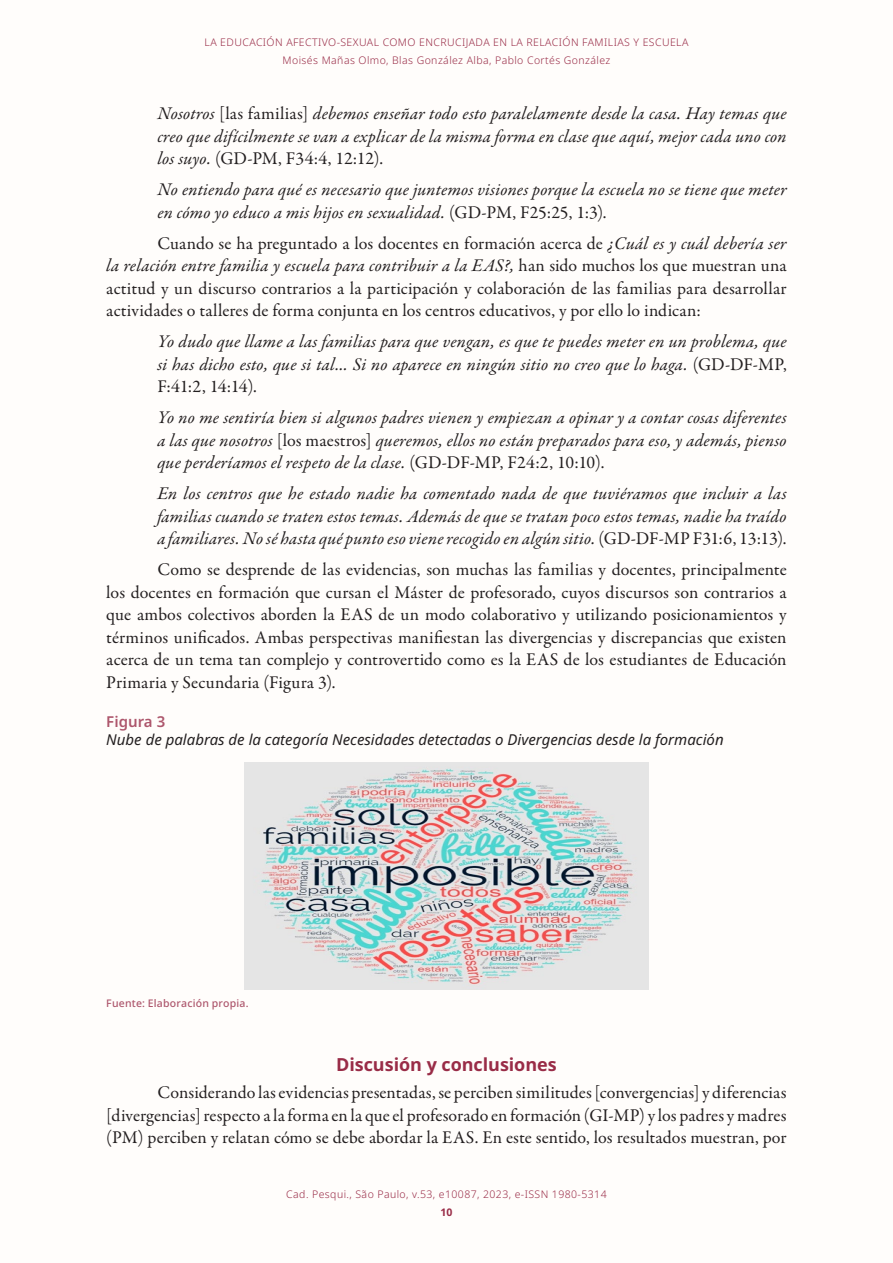
<style>
.page{position:relative;width:893px;height:1263px;background:#fff}
.page>*{position:absolute;margin:0;border:0;box-sizing:border-box;transform-origin:0 0}
.Texto_ESPANHOL{font:18px/22.5px "Garamond Premr Pro";letter-spacing:.005em;color:#231f20;text-align:justify}
.citação{font:italic 18px/22.5px "Garamond Premr Pro";letter-spacing:.01em;color:#231f20;text-align:justify}
.subtitulo_1{font:700 18px "Noto Sans";letter-spacing:-.005em;color:#992c47}
.tabela_titulo_2{font:italic 15px "Noto Sans";color:#231f20}
.tabela_titulo_1{font:600 15px "Noto Sans";color:#ad566c}
.t1{font:300 10.5px/18px "Noto Sans";letter-spacing:.04em;color:#992c47;text-align:center}
.tabela_fonte_nota{font:500 10.5px "Noto Sans";letter-spacing:.02em;color:#ad566c}
.t2{font:700 10.5px "Noto Sans";color:#992c47}
.s1{font-style:normal}
.s2{font-style:italic}
</style>
<div class="page">
<img style="left:244px;top:762px;width:405px;height:228px">
<p class="t1" style="left:205px;top:34px;width:485px">LA EDUCACIÓN AFECTIVO-SEXUAL COMO ENCRUCIJADA EN LA RELACIÓN FAMILIAS Y ESCUELA<br>Moisés Mañas Olmo, Blas González Alba, Pablo Cortés González</p>
<p class="citação" style="left:157px;top:103px;width:631px">Nosotros <span class="s1">[las familias]</span> debemos enseñar todo esto paralelamente desde la casa. Hay temas que creo que difícilmente se van a explicar de la misma forma en clase que aquí, mejor cada uno con los suyo. <span class="s1">(GD-PM, F34:4, 12:12).</span></p>
<p class="citação" style="left:157px;top:179px;width:631px">No entiendo para qué es necesario que juntemos visiones porque la escuela no se tiene que meter en cómo yo educo a mis hijos en sexualidad. <span class="s1">(GD-PM, F25:25, 1:3).</span></p>
<p class="Texto_ESPANHOL" style="left:106px;top:232px;width:682px;text-indent:51px">Cuando se ha preguntado a los docentes en formación acerca de <span class="s2">¿Cuál es y cuál debería ser la relación entre familia y escuela para contribuir a la EAS?,</span> han sido muchos los que muestran una actitud y un discurso contrarios a la participación y colaboración de las familias para desarrollar actividades o talleres de forma conjunta en los centros educativos, y por ello lo indican:</p>
<p class="citação" style="left:157px;top:331px;width:631px">Yo dudo que llame a las familias para que vengan, es que te puedes meter en un problema, que si has dicho esto, que si tal… Si no aparece en ningún sitio no creo que lo haga. <span class="s1">(GD-DF-MP, F:41:2, 14:14).</span></p>
<p class="citação" style="left:157px;top:407px;width:631px">Yo no me sentiría bien si algunos padres vienen y empiezan a opinar y a contar cosas diferentes a las que nosotros <span class="s1">[los maestros]</span> queremos, ellos no están preparados para eso, y además, pienso que perderíamos el respeto de la clase. <span class="s1">(GD-DF-MP, F24:2, 10:10).</span></p>
<p class="citação" style="left:157px;top:483px;width:631px">En los centros que he estado nadie ha comentado nada de que tuviéramos que incluir a las familias cuando se traten estos temas. Además de que se tratan poco estos temas, nadie ha traído a familiares. No sé hasta qué punto eso viene recogido en algún sitio. <span class="s1">(GD-DF-MP F31:6, 13:13).</span></p>
<p class="Texto_ESPANHOL" style="left:106px;top:559px;width:682px;text-indent:51px">Como se desprende de las evidencias, son muchas las familias y docentes, principalmente los docentes en formación que cursan el Máster de profesorado, cuyos discursos son contrarios a que ambos colectivos aborden la EAS de un modo colaborativo y utilizando posicionamientos y términos unificados. Ambas perspectivas manifiestan las divergencias y discrepancias que existen acerca de un tema tan complejo y controvertido como es la EAS de los estudiantes de Educación Primaria y Secundaria (Figura 3).</p>
<p class="tabela_titulo_1" style="left:106px;top:711px;width:60px">Figura 3</p>
<p class="tabela_titulo_2" style="left:106px;top:729px;width:619px">Nube de palabras de la categoría Necesidades detectadas o Divergencias desde la formación</p>
<p class="tabela_fonte_nota" style="left:106px;top:996px;width:144px">Fuente: Elaboración propia.</p>
<p class="subtitulo_1" style="left:336px;top:1052px;width:222px">Discusión y conclusiones</p>
<p class="Texto_ESPANHOL" style="left:106px;top:1081px;width:682px;text-indent:51px">Considerando las evidencias presentadas, se perciben similitudes [convergencias] y diferencias [divergencias] respecto a la forma en la que el profesorado en formación (GI-MP) y los padres y madres (PM) perciben y relatan cómo se debe abordar la EAS. En este sentido, los resultados muestran, por</p>
<p class="t1" style="left:286px;top:1186px;width:322px">Cad. Pesqui., São Paulo, v.53, e10087, 2023, e-ISSN 1980-5314</p>
<p class="t2" style="left:440px;top:1205px;width:14px">10</p>
</div>
